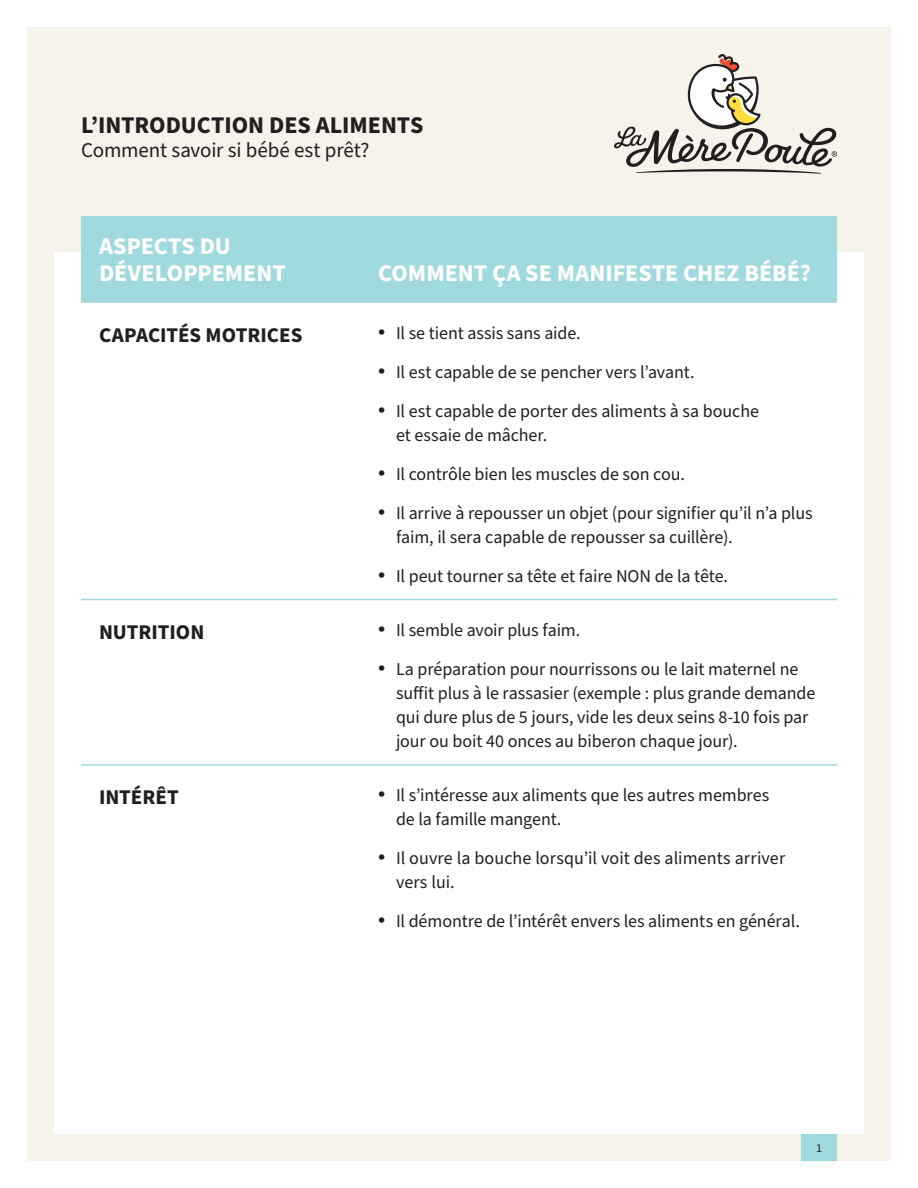
<style>
.page{position:relative;width:918px;height:1188px;background:#fff}
.page>*{position:absolute;margin:0;border:0;box-sizing:border-box;transform-origin:0 0}
._2-Table_Heads{font:700 24px/27px "Source Sans Pro";color:#fff}
._2-Main_subs{font:700 24px "Source Sans Pro";color:#231f20}
._2a-Table_Run-ins{font:700 21px "Source Sans Pro";color:#231f20}
._3-Subs{font:21px "Source Sans Pro";letter-spacing:-.005em;color:#231f20}
.t1{font:18px/24px "Source Sans Pro";letter-spacing:-.005em;color:#231f20}
.t2{font:12px "Source Sans Pro";color:#231f20}
</style>
<div class="page">
<div style="left:27px;top:27px;width:864px;height:1134px;background:#f6f3eb"></div>
<div style="left:54px;top:252px;width:810px;height:882px;background:#fff"></div>
<div style="left:801px;top:1134px;width:36px;height:27px;background:#a1dade"></div>
<div style="left:81px;top:216px;width:756px;height:85px;background:#a1dade"></div>
<hr style="left:81px;top:599px;width:243px;height:1px;background:#a1dade">
<hr style="left:324px;top:599px;width:513px;height:1px;background:#a1dade">
<hr style="left:81px;top:764px;width:243px;height:2px;background:#a1dade">
<hr style="left:324px;top:764px;width:513px;height:2px;background:#a1dade">
<hr style="left:81px;top:301px;width:243px;height:2px;background:#a1dade">
<hr style="left:324px;top:301px;width:513px;height:2px;background:#a1dade">
<svg style="left:614px;top:54px;width:223px;height:120px"></svg>
<p class="_2-Main_subs" style="left:81px;top:108px;width:344px">L’INTRODUCTION DES ALIMENTS</p>
<p class="_3-Subs" style="left:81px;top:136px;width:290px">Comment savoir si bébé est prêt?</p>
<p class="_2-Table_Heads" style="left:99px;top:233px;width:188px">ASPECTS DU<br>DÉVELOPPEMENT</p>
<p class="_2-Table_Heads" style="left:378px;top:260px;width:435px">COMMENT ÇA SE MANIFESTE CHEZ BÉBÉ?</p>
<p class="_2a-Table_Run-ins" style="left:99px;top:320px;width:205px">CAPACITÉS MOTRICES</p>
<p class="t1" style="left:378px;top:321px;width:204px"><sup>●</sup> Il se tient assis sans aide.</p>
<p class="t1" style="left:378px;top:360px;width:318px"><sup>●</sup> Il est capable de se pencher vers l’avant.</p>
<p class="t1" style="left:396px;top:399px;width:365px;text-indent:-18px"><sup>●</sup> Il est capable de porter des aliments à sa bouche et essaie de mâcher.</p>
<p class="t1" style="left:378px;top:462px;width:309px"><sup>●</sup> Il contrôle bien les muscles de son cou.</p>
<p class="t1" style="left:396px;top:501px;width:418px;text-indent:-18px"><sup>●</sup> Il arrive à repousser un objet (pour signifier qu’il n’a plus faim, il sera capable de repousser sa cuillère).</p>
<p class="t1" style="left:378px;top:564px;width:352px"><sup>●</sup> Il peut tourner sa tête et faire NON de la tête.</p>
<p class="_2a-Table_Run-ins" style="left:99px;top:618px;width:107px">NUTRITION</p>
<p class="t1" style="left:378px;top:619px;width:204px"><sup>●</sup> Il semble avoir plus faim.</p>
<p class="t1" style="left:396px;top:658px;width:421px;text-indent:-18px"><sup>●</sup> La préparation pour nourrissons ou le lait maternel ne suffit plus à le rassasier (exemple : plus grande demande qui dure plus de 5 jours, vide les deux seins 8-10 fois par jour ou boit 40 onces au biberon chaque jour).</p>
<p class="_2a-Table_Run-ins" style="left:99px;top:783px;width:81px">INTÉRÊT</p>
<p class="t1" style="left:396px;top:784px;width:375px;text-indent:-18px"><sup>●</sup> Il s’intéresse aux aliments que les autres membres de la famille mangent.</p>
<p class="t1" style="left:396px;top:847px;width:391px;text-indent:-18px"><sup>●</sup> Il ouvre la bouche lorsqu’il voit des aliments arriver vers lui.</p>
<p class="t1" style="left:378px;top:910px;width:424px"><sup>●</sup> Il démontre de l’intérêt envers les aliments en général.</p>
<p class="t2" style="left:816px;top:1140px;width:7px">1</p>
</div>
